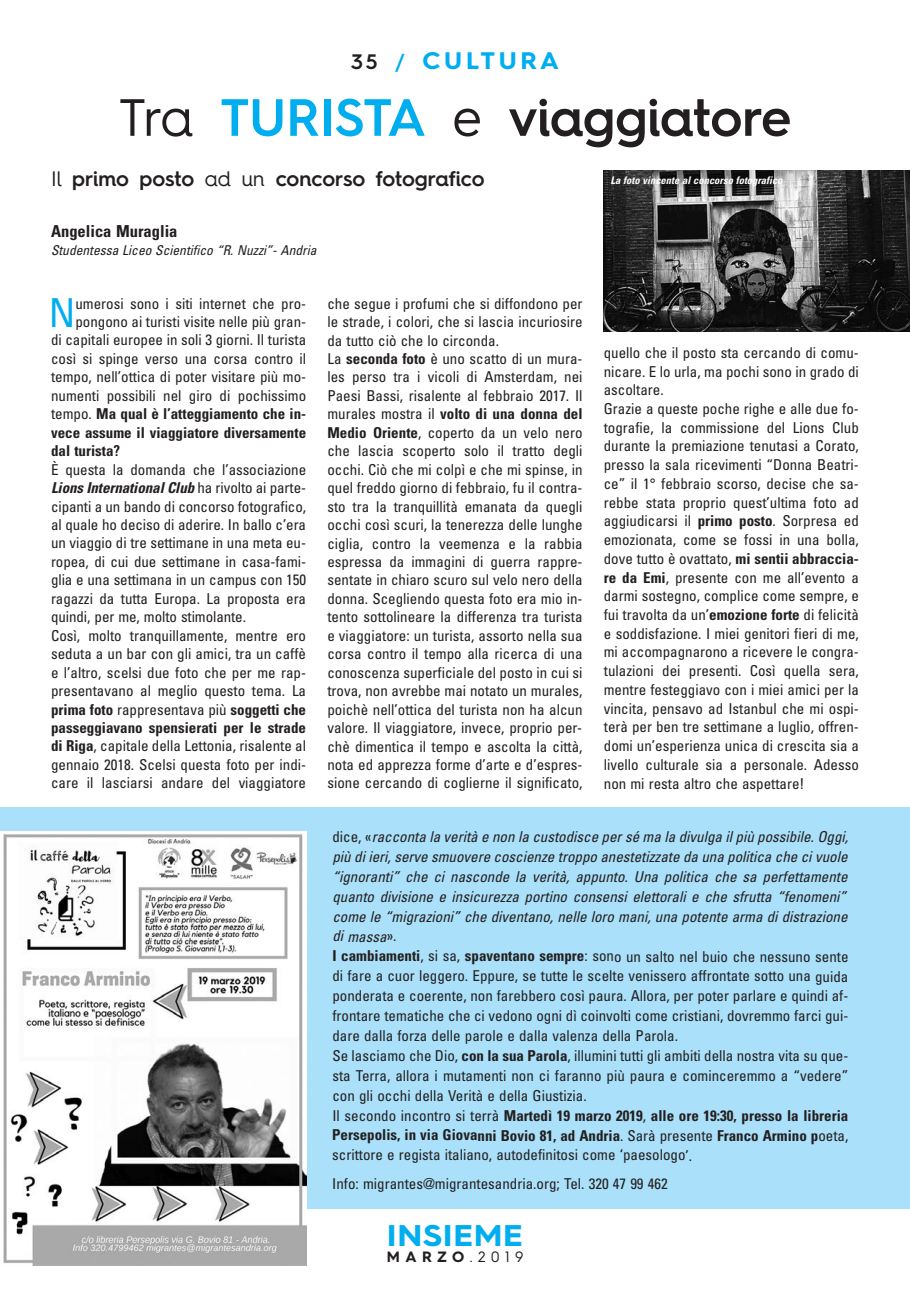
<style>
.page{position:relative;width:910px;height:1293px;background:#fff}
.page>*{position:absolute;margin:0;border:0;box-sizing:border-box;transform-origin:0 0}
.t1{font:600 52.5px "Hurme Geometric Sans 4";color:#231f20}
.t2{font:condensed 39.9px "Univers";color:#00aeef}
.t3{font:700 30px "Hurme Geometric Sans 4";letter-spacing:.02em;color:#00aeef;scale:1.1 1}
.t4{font:700 24px "Hurme Geometric Sans 4";letter-spacing:.15em;color:#00aeef;scale:1.05 1}
.t5{font:600 21px "Hurme Geometric Sans 4";color:#231f20}
.t6{font:700 condensed 16.5px "Univers";color:#231f20}
.t7{font:condensed 15px/18.5px "Univers";color:#231f20}
.t8{font:700 condensed 15px "Univers";color:#231f20}
.t9{font:700 15px "Hurme Geometric Sans 4";letter-spacing:.36em;color:#231f20}
.t10{font:italic condensed 13.5px "Univers";color:#231f20}
.t11{font:italic 700 condensed 10.5px "Univers";color:#fff}
.s1{font-weight:600;font-size:21px;color:#231f20}
.s2{font-weight:600;font-size:21px}
.s3{font-weight:400}
.s4{color:#00aeef}
.s5{font-weight:700;font-style:italic}
.s6{font-weight:700}
.s7{font-style:italic}
</style>
<div class="page">
<img style="left:604px;top:170px;width:306px;height:162px">
<div style="left:0;top:807px;width:910px;height:401px;background:#aae0f9"></div>
<img style="left:0;top:831px;width:306px;height:434px">
<h3 class="t4" style="left:351px;top:47px;width:199px"><span class="s1">35</span> <span class="s2">/</span> CULTURA</h3>
<h1 class="t1" style="left:119px;top:98px;width:674px"><span class="s3">Tra</span> <span class="s4">TURISTA</span> <span class="s3">e</span> viaggiatore</h1>
<h3 class="t5" style="left:51px;top:171px;width:435px"><span class="s3">Il</span> primo posto <span class="s3">ad un</span> concorso fotografico</h3>
<p class="t6" style="left:51px;top:225px;width:128px">Angelica Muraglia</p>
<p class="t10" style="left:51px;top:245px;width:270px">Studentessa Liceo Scientifico “R. Nuzzi”- Andria</p>
<p class="t11" style="left:610px;top:177px;width:176px">La foto vincente al concorso fotografico</p>
<h2 class="t2" style="left:49px;top:298px;width:28px">N</h2>
<p class="t7" style="left:75px;top:295px;width:232px">umerosi sono i siti internet che pro-</p>
<p class="t7" style="left:75px;top:314px;width:232px">pongono ai turisti visite nelle più gran-</p>
<p class="t7" style="left:51px;top:332px;width:257px">di capitali europee in soli 3 giorni. Il turista</p>
<p class="t7" style="left:51px;top:351px;width:257px">così si spinge verso una corsa contro il</p>
<p class="t7" style="left:51px;top:369px;width:257px">tempo, nell’ottica di poter visitare più mo-</p>
<p class="t7" style="left:51px;top:387px;width:257px">numenti possibili nel giro di pochissimo</p>
<p class="t8" style="left:51px;top:408px;width:257px"><span class="s3">tempo.</span> Ma qual è l’atteggiamento che in-</p>
<p class="t8" style="left:51px;top:427px;width:257px">vece assume il viaggiatore diversamente</p>
<p class="t8" style="left:51px;top:445px;width:71px">dal turista?</p>
<p class="t7" style="left:51px;top:461px;width:257px">È questa la domanda che l’associazione <span class="s5">Lions InternationalClub</span> h a r i v o l t o a i p a rt e - cipanti a un bando di concorso fotografico, al quale ho deciso di aderire. In ballo c’era un viaggio di tre settimane in una meta eu&shy;ropea, di cui due settimane in casa-fami&shy;glia e una settimana in un campus con 150 ragazzi da tutta Europa. La proposta era quindi, per me, molto stimolante.<br>Così, molto tranquillamente, mentre ero seduta a un bar con gli amici, tra un caffè e l’altro, scelsi due foto che per me rap&shy;presentavano al meglio questo tema. La <span class="s6">prima foto</span> rappresentava più <span class="s6">soggetti che passeggiavano spensierati per le strade di Riga</span>, capitale della Lettonia, risalente al gennaio 2018. Scelsi questa foto per indi&shy;care il lasciarsi andare del viaggiatore</p>
<p class="t7" style="left:327px;top:295px;width:257px">che segue i profumi che si diffondono per le strade, i colori, che si lascia incuriosire da tutto ciò che lo circonda.<br>La <span class="s6">seconda foto</span> è uno scatto di un mura&shy;les perso tra i vicoli di Amsterdam, nei Paesi Bassi, risalente al febbraio 2017. Il murales mostra il <span class="s6">volto di una donna del Medio Oriente</span>, coperto da un velo nero che lascia scoperto solo il tratto degli occhi. Ciò che mi colpì e che mi spinse, in quel freddo giorno di febbraio, fu il contra&shy;sto tra la tranquillità emanata da quegli occhi così scuri, la tenerezza delle lunghe ciglia, contro la veemenza e la rabbia espressa da immagini di guerra rappre&shy;sentate in chiaro scuro sul velo nero della donna. Scegliendo questa foto era mio in&shy;tento sottolineare la differenza tra turista e viaggiatore: un turista, assorto nella sua corsa contro il tempo alla ricerca di una conoscenza superficiale del posto in cui si trova, non avrebbe mai notato un murales, poichè nell’ottica del turista non ha alcun valore. Il viaggiatore, invece, proprio per&shy;chè dimentica il tempo e ascolta la città, nota ed apprezza forme d’arte e d’espres&shy;sione cercando di coglierne il significato,</p>
<p class="t7" style="left:604px;top:344px;width:257px">quello che il posto sta cercando di comu&shy;nicare. E lo urla, ma pochi sono in grado di ascoltare.<br>Grazie a queste poche righe e alle due fo&shy;tografie, la commissione del Lions Club durante la premiazione tenutasi a Corato, presso la sala ricevimenti “Donna Beatri&shy;ce” il 1° febbraio scorso, decise che sa&shy;rebbe stata proprio quest’ultima foto ad aggiudicarsi il <span class="s6">primo posto</span>. Sorpresa ed emozionata, come se fossi in una bolla, dove tutto è ovattato, <span class="s6">mi sentii abbraccia&shy;re da Emi</span>, presente con me all’evento a darmi sostegno, complice come sempre, e fui travolta da un’<span class="s6">emozione forte</span> di felicità e soddisfazione. I miei genitori fieri di me, mi accompagnarono a ricevere le congra&shy;tulazioni dei presenti. Così quella sera, mentre festeggiavo con i miei amici per la vincita, pensavo ad Istanbul che mi ospi&shy;terà per ben tre settimane a luglio, offren&shy;domi un’esperienza unica di crescita sia a livello culturale sia a personale. Adesso non mi resta altro che aspettare!</p>
<p class="t7" style="left:332px;top:828px;width:520px;line-height:20px">d i c e , « <span class="s7">racconta la verità e non la custodisce persé ma la divulga ilpiù possibile.Oggi, più diieri,serve smuovere coscienze troppo anestetizzate da una politica che civuole “ignoranti” che ci nasconde la verità, appunto. Una politica che sa perfettamente quanto divisione e insicurezza portino consensi elettorali e che sfrutta “fenomeni” come le “migrazioni” che diventano, nelle loro mani, una potente arma di distrazione di massa</span>» .<br><span class="s6">I cambiamenti</span>, si sa, <span class="s6">spaventano sempre</span>: sono un salto nel buio che nessuno sente di fare a cuor leggero. Eppure, se tutte le scelte venissero affrontate sotto una guida ponderata e coerente, non farebbero così paura. Allora, per poter parlare e quindi af&shy;frontare tematiche che ci vedono ogni dì coinvolti come cristiani, dovremmo farci gui&shy;dare dalla forza delle parole e dalla valenza della Parola.<br>Se lasciamo che Dio, <span class="s6">con la sua Parola</span>, illumini tutti gli ambiti della nostra vita su que&shy;sta Terra, allora i mutamenti non ci faranno più paura e cominceremmo a “vedere” con gli occhi della Verità e della Giustizia.<br>Il secondo incontro si terrà <span class="s6">Martedì 19 marzo 2019</span>, <span class="s6">alle ore 19:30, presso la libreria Persepolis, in via Giovanni Bovio 81, ad Andria</span>. Sarà presente <span class="s6">Franco Armino p</span>oeta, scrittore e regista italiano, autodefinitosi come ‘paesologo’.</p>
<p class="t7" style="left:332px;top:1175px;width:337px">Info: migrantes@migrantesandria.org; Tel. 320 47 99 462</p>
<h3 class="t3" style="left:387px;top:1217px;width:125px">INSIEME</h3>
<p class="t9" style="left:387px;top:1248px;width:138px">MARZO<span class="s3">.2019</span></p>
</div>
